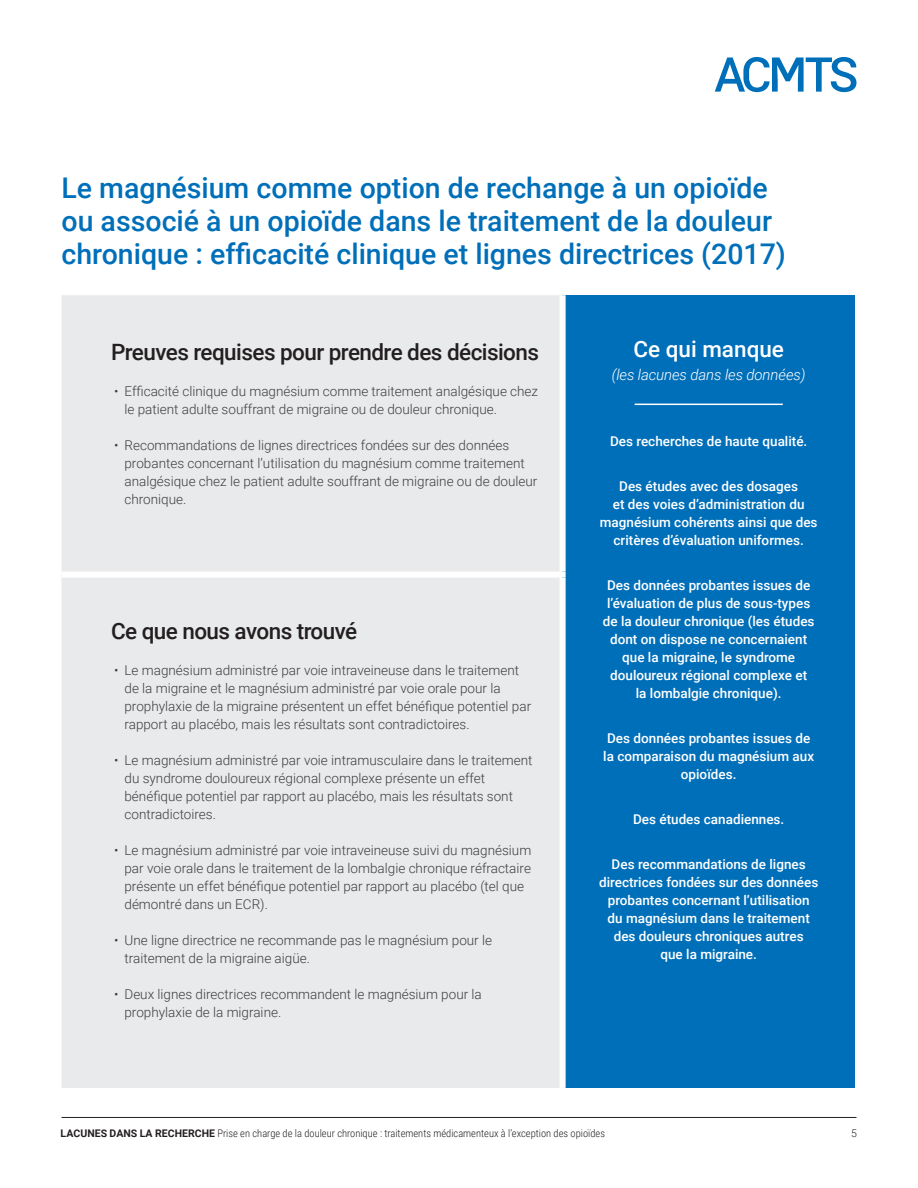
<style>
.page{position:relative;width:918px;height:1188px;background:#fff}
.page>*{position:absolute;margin:0;border:0;box-sizing:border-box;transform-origin:0 0}
.Paragraph_Style_1{font:500 28.5px/33px "Roboto";color:#006fb9}
.t1{font:500 22.5px "Roboto";letter-spacing:-.025em;color:#231f20}
.Evidence_Gaps{font:500 22.5px "Roboto";color:#fff}
.t2{font:italic 300 15px "Roboto";letter-spacing:-.01em;color:#fff}
.t3{font:300 13.5px/18px "Roboto";color:#3e3e3f}
.t4{font:500 13.5px/18px "Roboto";color:#fff;text-align:center}
.t5{font:300 10.5px "Roboto Condensed";color:#231f20}
.t6{font:300 10.5px "Roboto";color:#231f20}
.s1{font-family:"Roboto";font-weight:700}
</style>
<div class="page">
<hr style="left:62px;top:1117px;width:794px;height:1px;background:#231f20">
<div style="left:62px;top:295px;width:498px;height:793px;background:#e9eaeb"></div>
<div style="left:563px;top:295px;width:292px;height:793px;background:#006fb9"></div>
<div style="left:62px;top:572px;width:504px;height:6px;background:#fff"></div>
<div style="left:560px;top:295px;width:6px;height:277px;background:#fff"></div>
<div style="left:560px;top:578px;width:6px;height:510px;background:#fff"></div>
<hr style="left:635px;top:404px;width:148px;height:1px;background:#fff">
<svg style="left:715px;top:57px;width:141px;height:35px"></svg>
<p class="Paragraph_Style_1" style="left:62px;top:171px;width:726px">Le magnésium comme option de rechange à un opioïde ou associé à un opioïde dans le traitement de la douleur chronique : efficacité clinique et lignes directrices (2017)</p>
<h1 class="t1" style="left:111px;top:336px;width:430px">Preuves requises pour prendre des décisions</h1>
<p class="t3" style="left:124px;top:382px;width:415px;text-indent:-10px">• Efficacité clinique du magnésium comme traitement analgésique chez le patient adulte souffrant de migraine ou de douleur chronique.</p>
<p class="t3" style="left:124px;top:436px;width:414px;text-indent:-10px">• Recommandations de lignes directrices fondées sur des données probantes concernant l’utilisation du magnésium comme traitement analgésique chez le patient adulte souffrant de migraine ou de douleur chronique.</p>
<h1 class="t1" style="left:111px;top:616px;width:248px">Ce que nous avons trouvé</h1>
<p class="t3" style="left:124px;top:661px;width:408px;text-indent:-10px">• Le magnésium administré par voie intraveineuse dans le traitement de la migraine et le magnésium administré par voie orale pour la prophylaxie de la migraine présentent un effet bénéfique potentiel par rapport au placébo, mais les résultats sont contradictoires.</p>
<p class="t3" style="left:124px;top:751px;width:410px;text-indent:-10px">• Le magnésium administré par voie intramusculaire dans le traitement du syndrome douloureux régional complexe présente un effet bénéfique potentiel par rapport au placébo, mais les résultats sont contradictoires.</p>
<p class="t3" style="left:124px;top:841px;width:408px;text-indent:-10px">• Le magnésium administré par voie intraveineuse suivi du magnésium par voie orale dans le traitement de la lombalgie chronique réfractaire présente un effet bénéfique potentiel par rapport au placébo (tel que démontré dans un ECR).</p>
<p class="t3" style="left:124px;top:931px;width:369px;text-indent:-10px">• Une ligne directrice ne recommande pas le magnésium pour le traitement de la migraine aigüe.</p>
<p class="t3" style="left:124px;top:985px;width:359px;text-indent:-10px">• Deux lignes directrices recommandent le magnésium pour la prophylaxie de la migraine.</p>
<p class="Evidence_Gaps" style="left:633px;top:333px;width:152px">Ce qui manque</p>
<p class="t2" style="left:612px;top:364px;width:195px">(les lacunes dans les données)</p>
<p class="t4" style="left:610px;top:431px;width:199px">Des recherches de haute qualité.</p>
<p class="t4" style="left:600px;top:476px;width:219px">Des études avec des dosages<br>et des voies d’administration du magnésium cohérents ainsi que des critères d’évaluation uniformes.</p>
<p class="t4" style="left:603px;top:575px;width:213px">Des données probantes issues de l’évaluation de plus de sous-types de la douleur chronique (les études dont on dispose ne concernaient que la migraine, le syndrome douloureux régional complexe et<br>la lombalgie chronique).</p>
<p class="t4" style="left:603px;top:728px;width:212px">Des données probantes issues de la comparaison du magnésium aux opioïdes.</p>
<p class="t4" style="left:633px;top:809px;width:153px">Des études canadiennes.</p>
<p class="t4" style="left:599px;top:854px;width:221px">Des recommandations de lignes directrices fondées sur des données probantes concernant l’utilisation du magnésium dans le traitement des douleurs chroniques autres<br>que la migraine.</p>
<p class="t5" style="left:61px;top:1126px;width:546px"><span class="s1">LACUNES DANS LA RECHERCHE</span> Prise en charge de la douleur chronique : traitements médicamenteux à l’exception des opioïdes</p>
<p class="t6" style="left:851px;top:1126px;width:7px">5</p>
</div>
